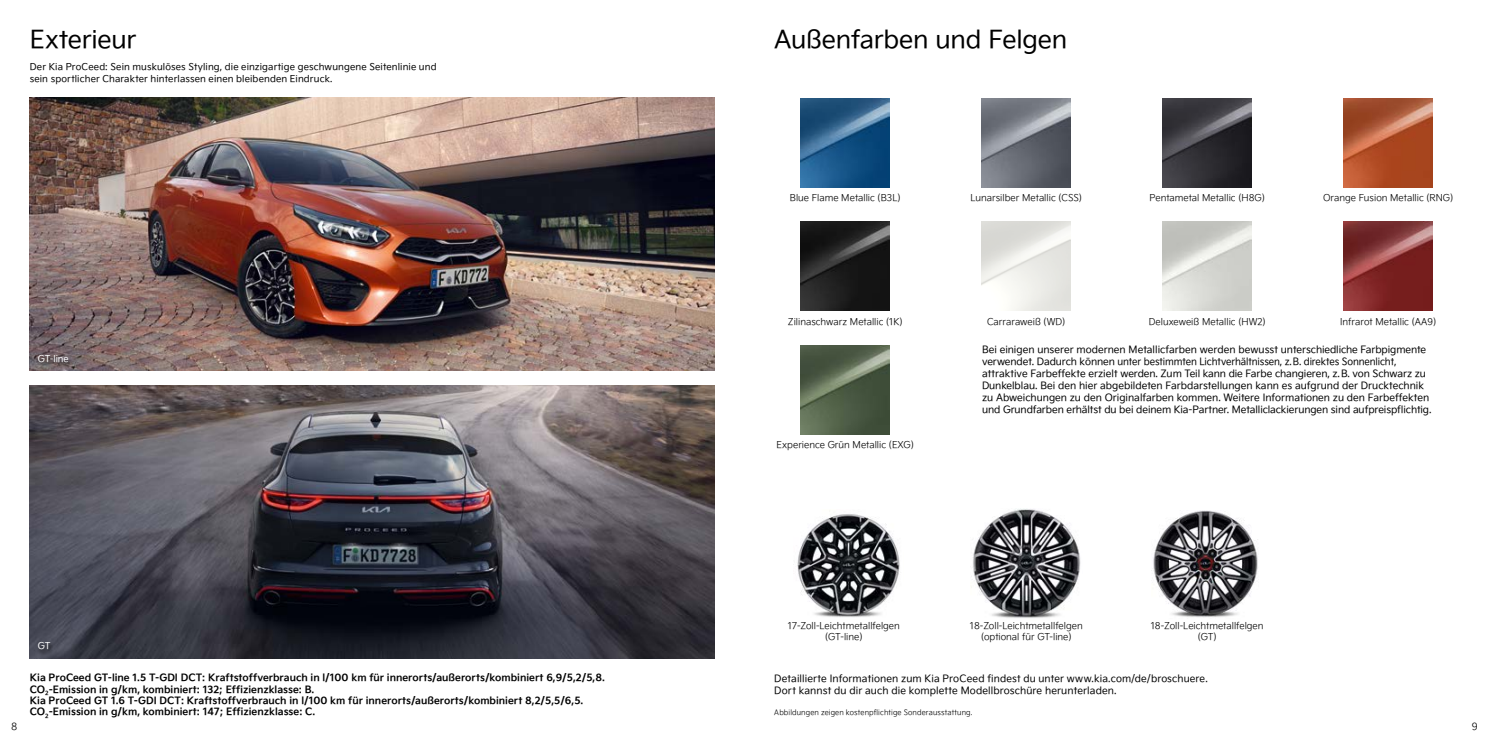
<style>
.page{position:relative;width:1489px;height:745px;background:#fff}
.page>*{position:absolute;margin:0;border:0;box-sizing:border-box;transform-origin:0 0}
.Headline_medium_20_P{font:24.5px "Kia Signature OTF Regular";letter-spacing:-.01em;color:#000}
.Body_medium_7_5_Pt{font:10px/12px "Kia Signature OTF Regular";letter-spacing:-.01em;color:#000}
.Fußnoten_6{font:10px/11.2px "Kia Signature OTF Bold";color:#000}
.Body_11_Pt__links{font:10px "Kia Signature OTF Regular";letter-spacing:.01em;color:#000}
.t1{font:10px "Kia Signature OTF Light";color:#000}
.Tabellen_Body__zentr{font:9.38px/11.2px "Kia Signature OTF Light";color:#000;text-align:center}
.Headline-Info_7_5_Pt{font:9.38px/11.2px "Kia Signature OTF Regular";letter-spacing:.015em;color:#000}
.Bildunterschrift_8_P{font:9.38px "Kia Signature OTF Regular";letter-spacing:-.01em;color:#fff}
.t2{font:7.5px "Kia Signature OTF Light";letter-spacing:.02em;color:#000}
</style>
<div class="page">
<img style="left:30px;top:97px;width:684px;height:273px">
<div style="left:37px;top:354px;width:36px;height:14px;background:#000;opacity:.75"></div>
<img style="left:30px;top:385px;width:684px;height:273px">
<div style="left:37px;top:642px;width:19px;height:13px;background:#000;opacity:.75"></div>
<img style="left:797px;top:514px;width:103px;height:103px">
<img style="left:971px;top:508px;width:110px;height:110px">
<img style="left:1151px;top:510px;width:107px;height:108px">
<img style="left:1162px;top:98px;width:89px;height:89px">
<img style="left:801px;top:98px;width:88px;height:89px">
<img style="left:981px;top:222px;width:89px;height:88px">
<img style="left:801px;top:345px;width:88px;height:89px">
<img style="left:1343px;top:222px;width:89px;height:88px">
<img style="left:1162px;top:222px;width:89px;height:88px">
<img style="left:801px;top:222px;width:88px;height:88px">
<img style="left:981px;top:98px;width:89px;height:89px">
<img style="left:1343px;top:98px;width:89px;height:89px">
<p class="Headline_medium_20_P" style="left:30px;top:22px;width:108px">Exterieur</p>
<p class="Headline-Info_7_5_Pt" style="left:30px;top:61px;width:408px">Der Kia ProCeed: Sein muskulöses Styling, die einzigartige geschwungene Seitenlinie und sein sportlicher Charakter hinterlassen einen bleibenden Eindruck.</p>
<p class="Bildunterschrift_8_P" style="left:38px;top:351px;width:32px">GT-line</p>
<p class="Bildunterschrift_8_P" style="left:38px;top:638px;width:14px">GT</p>
<p class="Fußnoten_6" style="left:30px;top:671px;width:576px">Kia ProCeed GT-line 1.5 T-GDI DCT: Kraftstoffverbrauch in l/100 km für innerorts/außerorts/kombiniert 6,9/5,2/5,8.</p>
<p class="Fußnoten_6" style="left:30px;top:682px;width:286px">CO<sub>2</sub>-Emission in g/km, kombiniert: 132; Effizienzklasse: B.</p>
<p class="Fußnoten_6" style="left:30px;top:693px;width:555px">Kia ProCeed GT 1.6 T-GDI DCT: Kraftstoffverbrauch in l/100 km für innerorts/außerorts/kombiniert 8,2/5,5/6,5.<br>CO<sub>2</sub>-Emission in g/km, kombiniert: 147; Effizienzklasse: C.</p>
<p class="Headline_medium_20_P" style="left:774px;top:22px;width:294px">Außenfarben und Felgen</p>
<p class="Tabellen_Body__zentr" style="left:789px;top:192px;width:112px">Blue Flame Metallic (B3L)</p>
<p class="Tabellen_Body__zentr" style="left:1149px;top:192px;width:117px">Pentametal Metallic (H8G)</p>
<p class="Tabellen_Body__zentr" style="left:970px;top:192px;width:113px">Lunarsilber Metallic (CSS)</p>
<p class="Tabellen_Body__zentr" style="left:1322px;top:192px;width:132px">Orange Fusion Metallic (RNG)</p>
<p class="Tabellen_Body__zentr" style="left:788px;top:315px;width:116px">Zilinaschwarz Metallic (1K)</p>
<p class="Tabellen_Body__zentr" style="left:1148px;top:315px;width:118px">Deluxeweiß Metallic (HW2)</p>
<p class="Tabellen_Body__zentr" style="left:1339px;top:315px;width:97px">Infrarot Metallic (AA9)</p>
<p class="Tabellen_Body__zentr" style="left:987px;top:315px;width:80px">Carraraweiß (WD)</p>
<p class="Tabellen_Body__zentr" style="left:776px;top:438px;width:139px">Experience Grün Metallic (EXG)</p>
<p class="Body_medium_7_5_Pt" style="left:981px;top:342px;width:451px">Bei einigen unserer modernen Metallicfarben werden bewusst unterschiedliche Farbpigmente verwendet. Dadurch können unter bestimmten Lichtverhältnissen, z.B. direktes Sonnenlicht, attraktive Farbeffekte erzielt werden. Zum Teil kann die Farbe changieren, z.B. von Schwarz zu Dunkelblau. Bei den hier abgebildeten Farbdarstellungen kann es aufgrund der Drucktechnik zu Abweichungen zu den Originalfarben kommen. Weitere Informationen zu den Farbeffekten und Grundfarben erhältst du bei deinem Kia-Partner. Metalliclackierungen sind aufpreispflichtig.</p>
<p class="Tabellen_Body__zentr" style="left:787px;top:619px;width:114px">17-Zoll-Leichtmetallfelgen (GT-line)</p>
<p class="Tabellen_Body__zentr" style="left:969px;top:619px;width:114px">18-Zoll-Leichtmetallfelgen (optional für GT-line)</p>
<p class="Tabellen_Body__zentr" style="left:1150px;top:619px;width:114px">18-Zoll-Leichtmetallfelgen (GT)</p>
<p class="Body_11_Pt__links" style="left:774px;top:670px;width:435px">Detaillierte Informationen zum Kia ProCeed findest du unter www.kia.com/de/broschuere.</p>
<p class="Body_11_Pt__links" style="left:774px;top:682px;width:344px">Dort kannst du dir auch die komplette Modellbroschüre herunterladen.</p>
<p class="t2" style="left:774px;top:706px;width:200px">Abbildungen zeigen kostenpflichtige Sonderausstattung.</p>
<p class="t1" style="left:11px;top:718px;width:8px">8</p>
<p class="t1" style="left:1471px;top:718px;width:7px">9</p>
</div>
